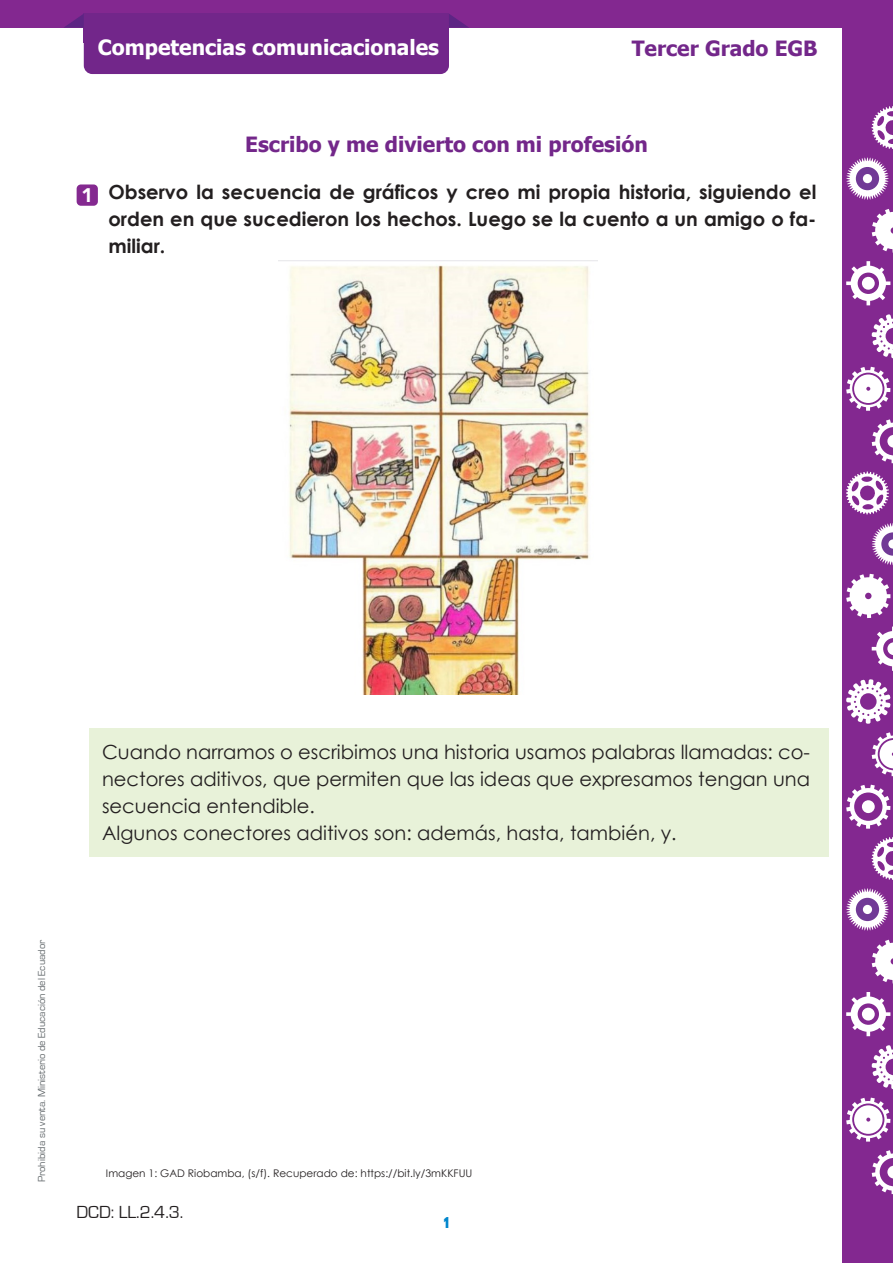
<style>
.page{position:relative;width:893px;height:1263px;background:#fff}
.page>*{position:absolute;margin:0;border:0;box-sizing:border-box;transform-origin:0 0}
.Titular{font:700 21px "Tahoma";color:#73278a}
.t1{font:700 21px "Tahoma";color:#fff}
.Actividades{font:19.5px/27px "Century Gothic";color:#231f20;text-align:justify}
.Actividades-2{font:700 19.5px/27px "Century Gothic";color:#231f20;text-align:justify}
.Subtitulo{font:900 19.5px "Avenir LT Std";color:#fff}
.t2{font:18px "Eurostile";color:#231f20}
.t3{font:15px "Metrosant";color:#0086cc}
.credito{font:10.5px "Century Gothic";color:#231f20}
.t4{font:10.5px "Eurostile";color:#646a6d}
</style>
<div class="page">
<div style="left:0;top:0;width:893px;height:28px;background:#832890"></div>
<div style="left:842px;top:0;width:51px;height:1263px;background:#832890"></div>
<svg style="left:872px;top:939px;width:21px;height:44px"></svg>
<svg style="left:872px;top:1045px;width:21px;height:44px"></svg>
<svg style="left:846px;top:1097px;width:44px;height:44px"></svg>
<svg style="left:846px;top:992px;width:44px;height:44px"></svg>
<svg style="left:872px;top:1150px;width:21px;height:44px"></svg>
<svg style="left:846px;top:888px;width:43px;height:43px"></svg>
<div style="left:856px;top:898px;width:23px;height:23px;background:#713996;border-radius:50%"></div>
<div style="left:863px;top:905px;width:9px;height:9px;background:#fff;border-radius:50%"></div>
<svg style="left:872px;top:837px;width:21px;height:43px"></svg>
<svg style="left:846px;top:574px;width:44px;height:44px"></svg>
<svg style="left:846px;top:679px;width:44px;height:45px"></svg>
<svg style="left:872px;top:732px;width:21px;height:44px"></svg>
<svg style="left:872px;top:627px;width:21px;height:44px"></svg>
<svg style="left:846px;top:785px;width:44px;height:44px"></svg>
<div style="left:862px;top:800px;width:13px;height:13px;background:#fff;border-radius:50%"></div>
<svg style="left:872px;top:523px;width:21px;height:42px"></svg>
<svg style="left:846px;top:472px;width:43px;height:42px"></svg>
<svg style="left:872px;top:209px;width:21px;height:44px"></svg>
<svg style="left:872px;top:314px;width:21px;height:44px"></svg>
<svg style="left:846px;top:367px;width:44px;height:44px"></svg>
<svg style="left:846px;top:261px;width:44px;height:44px"></svg>
<svg style="left:872px;top:419px;width:21px;height:44px"></svg>
<svg style="left:846px;top:157px;width:43px;height:43px"></svg>
<div style="left:856px;top:167px;width:23px;height:23px;background:#713996;border-radius:50%"></div>
<div style="left:863px;top:174px;width:9px;height:9px;background:#fff;border-radius:50%"></div>
<svg style="left:872px;top:106px;width:21px;height:43px"></svg>
<div style="left:84px;top:14px;width:365px;height:60px;background:#72268a;border-radius:9px"></div>
<div style="left:84px;top:14px;width:365px;height:29px;background:#72268a"></div>
<svg style="left:64px;top:14px;width:20px;height:14px"></svg>
<svg style="left:449px;top:14px;width:20px;height:14px"></svg>
<div style="left:89px;top:728px;width:740px;height:129px;background:#e8f2d9"></div>
<img style="left:289px;top:265px;width:301px;height:429px">
<div style="left:77px;top:184px;width:21px;height:22px;background:#842990;border-radius:4px"></div>
<p class="t1" style="left:98px;top:33px;width:343px">Competencias comunicacionales</p>
<p class="Titular" style="left:632px;top:34px;width:187px">Tercer Grado EGB</p>
<p class="Subtitulo" style="left:81px;top:184px;width:13px">1</p>
<p class="Titular" style="left:245px;top:130px;width:404px">Escribo y me divierto con mi profesión</p>
<p class="Actividades-2" style="left:108px;top:178px;width:709px">Observo la secuencia de gráficos y creo mi propia historia, siguiendo el orden en que sucedieron los hechos. Luego se la cuento a un amigo o fa&shy;miliar.</p>
<p class="Actividades" style="left:102px;top:738px;width:709px">Cuando narramos o escribimos una historia usamos palabras llamadas: co&shy;nectores aditivos, que permiten que las ideas que expresamos tengan una secuencia entendible.</p>
<p class="Actividades" style="left:102px;top:819px;width:576px">Algunos conectores aditivos son: además, hasta, también, y.</p>
<p class="t4" style="left:36px;top:1182px;width:244px;rotate:-90deg">Prohibida su venta. Ministerio de Educación del Ecuador</p>
<p class="credito" style="left:106px;top:1166px;width:368px">Imagen 1: GAD Riobamba, (s/f). Recuperado de: https://bit.ly/3mKKFUU</p>
<p class="t2" style="left:77px;top:1203px;width:108px">DCD: LL.2.4.3.</p>
<p class="t3" style="left:443px;top:1213px;width:8px">1</p>
</div>
